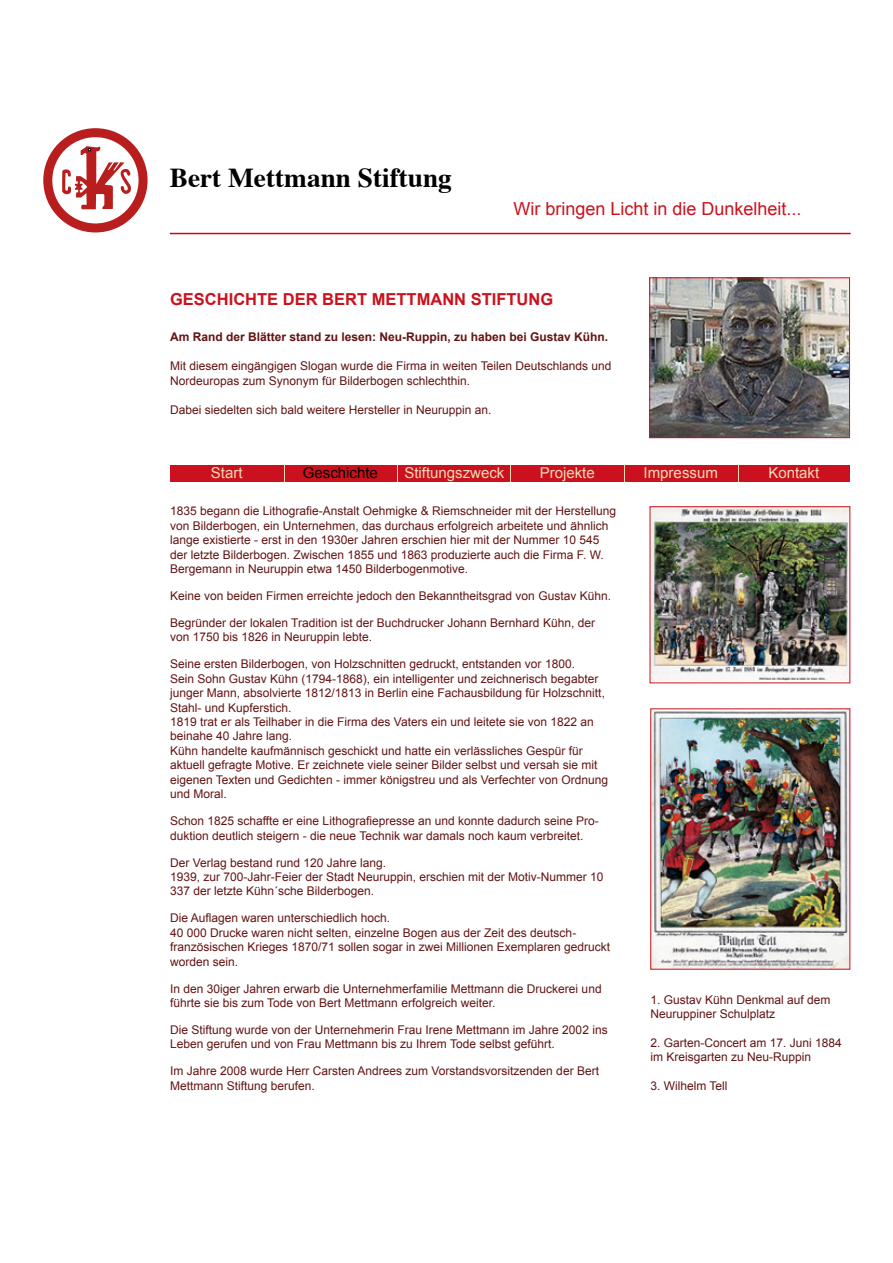
<style>
.page{position:relative;width:893px;height:1263px;background:#fff}
.page>*{position:absolute;margin:0;border:0;box-sizing:border-box;transform-origin:0 0}
.t1{font:700 27.3px "Times";color:#000}
.t2{font:18px "Arial";color:#cb111d}
.t3{font:700 16.5px "Arial";color:#cb111d}
.t4{font:15px "Arial";color:#f0dcb7}
.t5{font:15px "Arial";color:#000}
.t6{font:12px/14.4px "Arial";color:#631313}
.t7{font:700 12px "Arial";color:#631313}
</style>
<div class="page">
<div style="left:43px;top:128px;width:105px;height:104px;border:9px solid #b81e1d;border-radius:50%"></div>
<svg style="left:62px;top:146px;width:70px;height:63px"></svg>
<hr style="left:170px;top:233px;width:681px;height:1px;background:#cd071e">
<img style="left:651px;top:279px;width:197px;height:157px">
<div style="left:649px;top:277px;width:201px;height:161px;border:1px solid #cb111d"></div>
<img style="left:652px;top:508px;width:196px;height:173px">
<img style="left:652px;top:710px;width:196px;height:257px">
<div style="left:170px;top:465px;width:680px;height:17px;background:#cb111d"></div>
<svg style="left:284px;top:465px;width:1px;height:17px"></svg>
<svg style="left:397px;top:465px;width:1px;height:17px"></svg>
<svg style="left:510px;top:465px;width:1px;height:17px"></svg>
<svg style="left:624px;top:465px;width:1px;height:17px"></svg>
<svg style="left:738px;top:465px;width:1px;height:17px"></svg>
<h1 class="t1" style="left:170px;top:151px;width:284px">Bert Mettmann Stiftung</h1>
<h2 class="t2" style="left:513px;top:197px;width:290px">Wir bringen Licht in die Dunkelheit...</h2>
<h3 class="t3" style="left:170px;top:289px;width:385px">GESCHICHTE DER BERT METTMANN STIFTUNG</h3>
<p class="t7" style="left:170px;top:329px;width:440px">Am Rand der Blätter stand zu lesen: Neu-Ruppin, zu haben bei Gustav Kühn.</p>
<p class="t6" style="left:170px;top:359px;width:443px">Mit diesem eingängigen Slogan wurde die Firma in weiten Teilen Deutschlands und<br>Nordeuropas zum Synonym für Bilderbogen schlechthin.</p>
<p class="t6" style="left:170px;top:402px;width:323px">Dabei siedelten sich bald weitere Hersteller in Neuruppin an.</p>
<p class="t4" style="left:211px;top:463px;width:33px">Start</p>
<p class="t5" style="left:303px;top:463px;width:77px">Geschichte</p>
<p class="t4" style="left:404px;top:463px;width:102px">Stiftungszweck</p>
<p class="t4" style="left:540px;top:463px;width:57px">Projekte</p>
<p class="t4" style="left:644px;top:463px;width:76px">Impressum</p>
<p class="t4" style="left:768px;top:463px;width:52px">Kontakt</p>
<p class="t6" style="left:170px;top:504px;width:448px">1835 begann die Lithografie-Anstalt Oehmigke &amp; Riemschneider mit der Herstellung von Bilderbogen, ein Unternehmen, das durchaus erfolgreich arbeitete und ähnlich lange existierte - erst in den 1930er Jahren erschien hier mit der Nummer 10 545 der letzte Bilderbogen. Zwischen 1855 und 1863 produzierte auch die Firma F. W.<br>Bergemann in Neuruppin etwa 1450 Bilderbogenmotive.</p>
<p class="t6" style="left:170px;top:589px;width:442px">Keine von beiden Firmen erreichte jedoch den Bekanntheitsgrad von Gustav Kühn.</p>
<p class="t6" style="left:170px;top:616px;width:426px">Begründer der lokalen Tradition ist der Buchdrucker Johann Bernhard Kühn, der von 1750 bis 1826 in Neuruppin lebte.</p>
<p class="t6" style="left:170px;top:657px;width:440px">Seine ersten Bilderbogen, von Holzschnitten gedruckt, entstanden vor 1800.<br>Sein Sohn Gustav Kühn (1794-1868), ein intelligenter und zeichnerisch begabter junger Mann, absolvierte 1812/1813 in Berlin eine Fachausbildung für Holzschnitt, Stahl- und Kupferstich.<br>1819 trat er als Teilhaber in die Firma des Vaters ein und leitete sie von 1822 an beinahe 40 Jahre lang.<br>Kühn handelte kaufmännisch geschickt und hatte ein verlässliches Gespür für aktuell gefragte Motive. Er zeichnete viele seiner Bilder selbst und versah sie mit eigenen Texten und Gedichten - immer königstreu und als Verfechter von Ordnung und Moral.</p>
<p class="t6" style="left:170px;top:814px;width:430px">Schon 1825 schaffte er eine Lithografiepresse an und konnte dadurch seine Pro&shy;duktion deutlich steigern - die neue Technik war damals noch kaum verbreitet.</p>
<p class="t6" style="left:170px;top:855px;width:435px">Der Verlag bestand rund 120 Jahre lang.<br>1939, zur 700-Jahr-Feier der Stadt Neuruppin, erschien mit der Motiv-Nummer 10<br>337 der letzte Kühn´sche Bilderbogen.</p>
<p class="t6" style="left:170px;top:911px;width:442px">Die Auflagen waren unterschiedlich hoch.<br>40 000 Drucke waren nicht selten, einzelne Bogen aus der Zeit des deutsch&shy;französischen Krieges 1870/71 sollen sogar in zwei Millionen Exemplaren gedruckt worden sein.</p>
<p class="t6" style="left:170px;top:981px;width:433px">In den 30iger Jahren erwarb die Unternehmerfamilie Mettmann die Druckerei und führte sie bis zum Tode von Bert Mettmann erfolgreich weiter.</p>
<p class="t6" style="left:170px;top:1023px;width:439px">Die Stiftung wurde von der Unternehmerin Frau Irene Mettmann im Jahre 2002 ins<br>Leben gerufen und von Frau Mettmann bis zu Ihrem Tode selbst geführt.</p>
<p class="t6" style="left:170px;top:1064px;width:430px">Im Jahre 2008 wurde Herr Carsten Andrees zum Vorstandsvorsitzenden der Bert<br>Mettmann Stiftung berufen.</p>
<p class="t6" style="left:650px;top:992px;width:182px">1. Gustav Kühn Denkmal auf dem<br>Neuruppiner Schulplatz</p>
<p class="t6" style="left:650px;top:1036px;width:193px">2. Garten-Concert am 17. Juni 1884 im Kreisgarten zu Neu-Ruppin</p>
<p class="t6" style="left:650px;top:1079px;width:79px">3. Wilhelm Tell</p>
</div>
